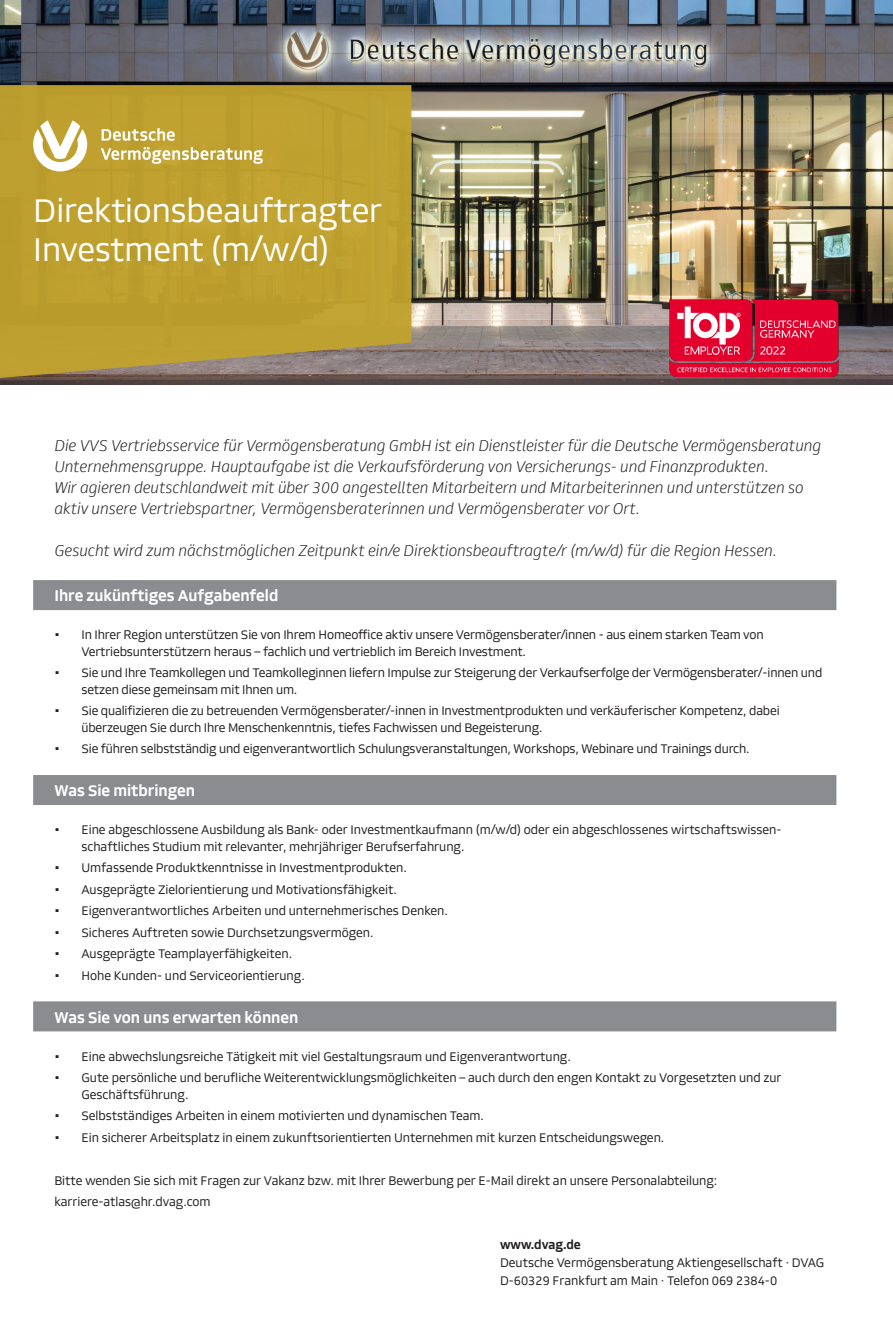
<style>
.page{position:relative;width:893px;height:1319px;background:#fff}
.page>*{position:absolute;margin:0;border:0;box-sizing:border-box;transform-origin:0 0}
.Innnen_HL__GL__29_31{font:31.5px "DVAG Type";color:#fff}
.t1{font:italic 300 15px/21px "DVAG Type";color:#231f20}
.t2{font:700 15px "DVAG Type";color:#fff}
.t3{font:12px/16.5px "DVAG Type";color:#231f20}
.s1{font-weight:700}
</style>
<div class="page">
<img style="left:0;top:0;width:893px;height:384px">
<div style="left:33px;top:580px;width:803px;height:30px;background:#8a8c8f"></div>
<div style="left:33px;top:775px;width:803px;height:30px;background:#8a8c8f"></div>
<div style="left:33px;top:1001px;width:803px;height:30px;background:#8a8c8f"></div>
<img style="left:669px;top:299px;width:169px;height:78px">
<svg style="left:0;top:84px;width:411px;height:294px;background:#b99c33"></svg>
<svg style="left:33px;top:120px;width:54px;height:51px"></svg>
<svg style="left:101px;top:147px;width:162px;height:17px"></svg>
<svg style="left:102px;top:128px;width:73px;height:13px"></svg>
<p class="Innnen_HL__GL__29_31" style="left:33px;top:189px;width:351px">Direktionsbeauftragter</p>
<p class="Innnen_HL__GL__29_31" style="left:33px;top:229px;width:298px">Investment (m/w/d)</p>
<p class="t1" style="left:54px;top:435px;width:768px">Die VVS Vertriebsservice für Vermögensberatung GmbH ist ein Dienstleister für die Deutsche Vermögensberatung<br>Unternehmensgruppe. Hauptaufgabe ist die Verkaufsförderung von Versicherungs- und Finanzprodukten.</p>
<p class="t1" style="left:54px;top:477px;width:751px">Wir agieren deutschlandweit mit über 300 angestellten Mitarbeitern und Mitarbeiterinnen und unterstützen so aktiv unsere Vertriebspartner, Vermögensberaterinnen und Vermögensberater vor Ort.</p>
<p class="t1" style="left:54px;top:540px;width:724px">Gesucht wird zum nächstmöglichen Zeitpunkt ein/e Direktionsbeauftragte/r (m/w/d) für die Region Hessen.</p>
<p class="t2" style="left:54px;top:585px;width:226px">Ihre zukünftiges Aufgabenfeld</p>
<p class="t3" style="left:81px;top:626px;width:684px;text-indent:-27px">• In Ihrer Region unterstützen Sie von Ihrem Homeoffice aktiv unsere Vermögensberater/innen - aus einem starken Team von<br>Vertriebsunterstützern heraus – fachlich und vertrieblich im Bereich Investment.</p>
<p class="t3" style="left:81px;top:664px;width:742px;text-indent:-27px">• Sie und Ihre Teamkollegen und Teamkolleginnen liefern Impulse zur Steigerung der Verkaufserfolge der Vermögensberater/-innen und setzen diese gemeinsam mit Ihnen um.</p>
<p class="t3" style="left:81px;top:702px;width:700px;text-indent:-27px">• Sie qualifizieren die zu betreuenden Vermögensberater/-innen in Investmentprodukten und verkäuferischer Kompetenz, dabei überzeugen Sie durch Ihre Menschenkenntnis, tiefes Fachwissen und Begeisterung.</p>
<p class="t3" style="left:54px;top:740px;width:697px">• Sie führen selbstständig und eigenverantwortlich Schulungsveranstaltungen, Workshops, Webinare und Trainings durch.</p>
<p class="t2" style="left:54px;top:780px;width:142px">Was Sie mitbringen</p>
<p class="t3" style="left:81px;top:821px;width:702px;text-indent:-27px">• Eine abgeschlossene Ausbildung als Bank- oder Investmentkaufmann (m/w/d) oder ein abgeschlossenes wirtschaftswissen&shy;schaftliches Studium mit relevanter, mehrjähriger Berufserfahrung.</p>
<p class="t3" style="left:54px;top:859px;width:354px">• Umfassende Produktkenntnisse in Investmentprodukten.</p>
<p class="t3" style="left:54px;top:880px;width:344px">• Ausgeprägte Zielorientierung und Motivationsfähigkeit.</p>
<p class="t3" style="left:54px;top:902px;width:395px">• Eigenverantwortliches Arbeiten und unternehmerisches Denken.</p>
<p class="t3" style="left:54px;top:923px;width:321px">• Sicheres Auftreten sowie Durchsetzungsvermögen.</p>
<p class="t3" style="left:54px;top:945px;width:239px">• Ausgeprägte Teamplayerfähigkeiten.</p>
<p class="t3" style="left:54px;top:966px;width:252px">• Hohe Kunden- und Serviceorientierung.</p>
<p class="t2" style="left:54px;top:1006px;width:245px">Was Sie von uns erwarten können</p>
<p class="t3" style="left:54px;top:1047px;width:518px">• Eine abwechslungsreiche Tätigkeit mit viel Gestaltungsraum und Eigenverantwortung.</p>
<p class="t3" style="left:81px;top:1069px;width:702px;text-indent:-27px">• Gute persönliche und berufliche Weiterentwicklungsmöglichkeiten – auch durch den engen Kontakt zu Vorgesetzten und zur<br>Geschäftsführung.</p>
<p class="t3" style="left:54px;top:1107px;width:431px">• Selbstständiges Arbeiten in einem motivierten und dynamischen Team.</p>
<p class="t3" style="left:54px;top:1128px;width:611px">• Ein sicherer Arbeitsplatz in einem zukunftsorientierten Unternehmen mit kurzen Entscheidungswegen.</p>
<p class="t3" style="left:54px;top:1171px;width:664px">Bitte wenden Sie sich mit Fragen zur Vakanz bzw. mit Ihrer Bewerbung per E-Mail direkt an unsere Personalabteilung:</p>
<p class="t3" style="left:54px;top:1193px;width:158px">karriere-atlas@hr.dvag.com</p>
<p class="t3" style="left:500px;top:1234px;width:326px;line-height:18px"><span class="s1">www.dvag.de<br></span>Deutsche Vermögensberatung Aktiengesellschaft · DVAG<br>D-60329 Frankfurt am Main · Telefon 069 2384-0</p>
</div>
